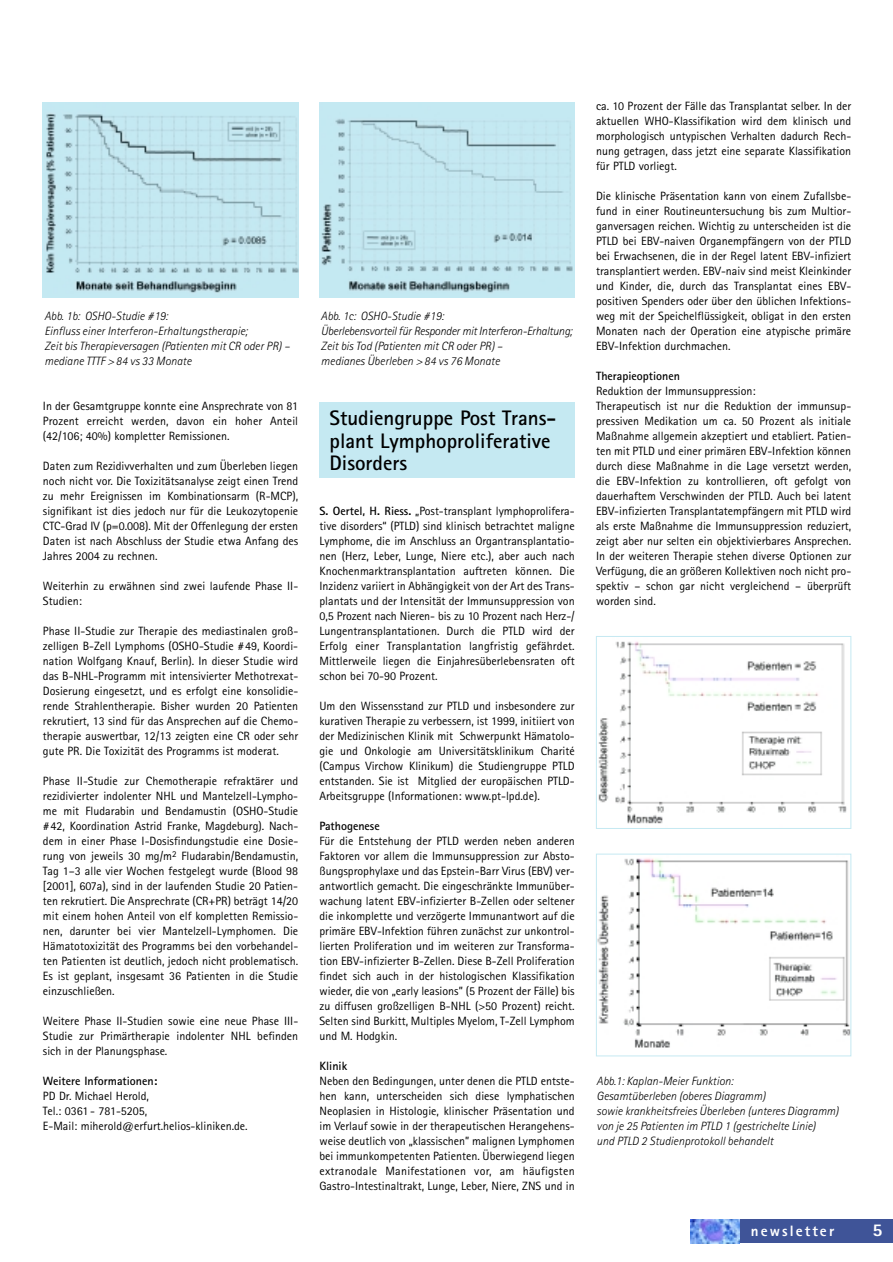
<style>
.page{position:relative;width:893px;height:1262px;background:#fff}
.page>*{position:absolute;margin:0;border:0;box-sizing:border-box;transform-origin:0 0}
.t1{font:700 21px/22.5px "Rotis Sans Serif";color:#000}
.t2{font:800 18px "Rotis Sans Serif";color:#fff}
.t3{font:800 15px "Rotis Sans Serif";letter-spacing:.14em;color:#fff}
.t4{font:12px/15px "Rotis Sans Serif";color:#000;text-align:justify}
.t5{font:italic 300 12px/15px "Rotis Sans Serif";color:#000}
.t6{font:700 12px "Rotis Sans Serif";color:#000}
.s1{font-weight:700}
</style>
<div class="page">
<div style="left:690px;top:1219px;width:202px;height:24px;background:#3f5498"></div>
<img style="left:690px;top:1219px;width:49px;height:24px">
<img style="left:43px;top:102px;width:255px;height:195px">
<img style="left:319px;top:102px;width:255px;height:195px">
<div style="left:319px;top:402px;width:255px;height:76px;background:#c5e9f2"></div>
<img style="left:598px;top:641px;width:249px;height:183px">
<div style="left:596px;top:636px;width:255px;height:193px;border:1px solid #c5e9f2"></div>
<img style="left:598px;top:858px;width:251px;height:190px">
<div style="left:596px;top:853px;width:255px;height:203px;border:1px solid #c5e9f2"></div>
<p class="t5" style="left:44px;top:310px;width:247px">Abb. 1b: OSHO-Studie #19:<br>Einfluss einer Interferon-Erhaltungstherapie;<br>Zeit bis Therapieversagen (Patienten mit CR oder PR) – mediane TTTF &gt; 84 vs 33 Monate</p>
<p class="t4" style="left:43px;top:400px;width:257px">In der Gesamtgruppe konnte eine Ansprechrate von 81<br>Prozent erreicht werden, davon ein hoher Anteil (42/106; 40%) kompletter Remissionen.</p>
<p class="t4" style="left:43px;top:460px;width:257px">Daten zum Rezidivverhalten und zum Überleben liegen noch nicht vor. Die Toxizitätsanalyse zeigt einen Trend zu mehr Ereignissen im Kombinationsarm (R-MCP), signifikant ist dies jedoch nur für die Leukozytopenie CTC-Grad IV (p=0.008). Mit der Offenlegung der ersten Daten ist nach Abschluss der Studie etwa Anfang des Jahres 2004 zu rechnen.</p>
<p class="t4" style="left:43px;top:580px;width:257px">Weiterhin zu erwähnen sind zwei laufende Phase II-<br>Studien:</p>
<p class="t4" style="left:43px;top:625px;width:257px">Phase II-Studie zur Therapie des mediastinalen groß&shy;zelligen B-Zell Lymphoms (OSHO-Studie #49, Koordi&shy;nation Wolfgang Knauf, Berlin). In dieser Studie wird das B-NHL-Programm mit intensivierter Methotrexat-Dosierung eingesetzt, und es erfolgt eine konsolidie&shy;rende Strahlentherapie. Bisher wurden 20 Patienten rekrutiert, 13 sind für das Ansprechen auf die Chemo&shy;therapie auswertbar, 12/13 zeigten eine CR oder sehr gute PR. Die Toxizität des Programms ist moderat.</p>
<p class="t4" style="left:43px;top:775px;width:257px">Phase II-Studie zur Chemotherapie refraktärer und rezidivierter indolenter NHL und Mantelzell-Lympho&shy;me mit Fludarabin und Bendamustin (OSHO-Studie #42, Koordination Astrid Franke, Magdeburg). Nach&shy;dem in einer Phase I-Dosisfindungstudie eine Dosie&shy;rung von jeweils 30 mg/m<sup>2</sup> Fludarabin/Bendamustin, Tag 1–3 alle vier Wochen festgelegt wurde (Blood 98 [2001], 607a), sind in der laufenden Studie 20 Patien&shy;ten rekrutiert. Die Ansprechrate (CR+PR) beträgt 14/20 mit einem hohen Anteil von elf kompletten Remissio&shy;nen, darunter bei vier Mantelzell-Lymphomen. Die Hämatotoxizität des Programms bei den vorbehandel&shy;ten Patienten ist deutlich, jedoch nicht problematisch.<br>Es ist geplant, insgesamt 36 Patienten in die Studie einzuschließen.</p>
<p class="t4" style="left:43px;top:1015px;width:257px">Weitere Phase II-Studien sowie eine neue Phase III-Studie zur Primärtherapie indolenter NHL befinden sich in der Planungsphase.</p>
<p class="t6" style="left:43px;top:1077px;width:116px">Weitere Informationen:</p>
<p class="t4" style="left:43px;top:1090px;width:206px;text-align:left">PD Dr. Michael Herold,<br>Tel.: 0361 - 781-5205,<br>E-Mail: miherold@erfurt.helios-kliniken.de.</p>
<p class="t5" style="left:321px;top:310px;width:253px">Abb. 1c: OSHO-Studie #19:<br>Überlebensvorteil für Responder mit Interferon-Erhaltung; Zeit bis Tod (Patienten mit CR oder PR) –<br>medianes Überleben &gt; 84 vs 76 Monate</p>
<h1 class="t1" style="left:329px;top:409px;width:228px">Studiengruppe Post Trans&shy;plant Lymphoproliferative<br>Disorders</h1>
<p class="t4" style="left:319px;top:505px;width:257px"><span class="s1">S. Oertel, H. Riess.</span> „Post-transplant lymphoprolifera&shy;tive disorders“ (PTLD) sind klinisch betrachtet maligne Lymphome, die im Anschluss an Organtransplantatio&shy;nen (Herz, Leber, Lunge, Niere etc.), aber auch nach Knochenmarktransplantation auftreten können. Die Inzidenz variiert in Abhängigkeit von der Art des Trans&shy;plantats und der Intensität der Immunsuppression von 0,5 Prozent nach Nieren- bis zu 10 Prozent nach Herz-/ Lungentransplantationen. Durch die PTLD wird der Erfolg einer Transplantation langfristig gefährdet.<br>Mittlerweile liegen die Einjahresüberlebensraten oft schon bei 70-90 Prozent.</p>
<p class="t4" style="left:319px;top:700px;width:257px">Um den Wissensstand zur PTLD und insbesondere zur kurativen Therapie zu verbessern, ist 1999, initiiert von der Medizinischen Klinik mit Schwerpunkt Hämatolo&shy;gie und Onkologie am Universitätsklinikum Charité (Campus Virchow Klinikum) die Studiengruppe PTLD entstanden. Sie ist Mitglied der europäischen PTLD-Arbeitsgruppe (Informationen: www.pt-lpd.de).</p>
<p class="t6" style="left:319px;top:822px;width:62px">Pathogenese</p>
<p class="t4" style="left:319px;top:835px;width:257px">Für die Entstehung der PTLD werden neben anderen Faktoren vor allem die Immunsuppression zur Absto&shy;ßungsprophylaxe und das Epstein-Barr Virus (EBV) ver&shy;antwortlich gemacht. Die eingeschränkte Immunüber&shy;wachung latent EBV-infizierter B-Zellen oder seltener die inkomplette und verzögerte Immunantwort auf die primäre EBV-Infektion führen zunächst zur unkontrol&shy;lierten Proliferation und im weiteren zur Transforma&shy;tion EBV-infizierter B-Zellen. Diese B-Zell Proliferation findet sich auch in der histologischen Klassifikation wieder, die von „early leasions” (5 Prozent der Fälle) bis zu diffusen großzelligen B-NHL (&gt;50 Prozent) reicht.<br>Selten sind Burkitt, Multiples Myelom, T-Zell Lymphom und M. Hodgkin.</p>
<p class="t6" style="left:319px;top:1062px;width:29px">Klinik</p>
<p class="t4" style="left:319px;top:1075px;width:257px">Neben den Bedingungen, unter denen die PTLD entste&shy;hen kann, unterscheiden sich diese lymphatischen Neoplasien in Histologie, klinischer Präsentation und im Verlauf sowie in der therapeutischen Herangehens&shy;weise deutlich von „klassischen” malignen Lymphomen bei immunkompetenten Patienten. Überwiegend liegen extranodale Manifestationen vor, am häufigsten Gastro-Intestinaltrakt, Lunge, Leber, Niere, ZNS und in</p>
<p class="t4" style="left:596px;top:100px;width:257px">ca. 10 Prozent der Fälle das Transplantat selber. In der aktuellen WHO-Klassifikation wird dem klinisch und morphologisch untypischen Verhalten dadurch Rech&shy;nung getragen, dass jetzt eine separate Klassifikation für PTLD vorliegt.</p>
<p class="t4" style="left:596px;top:190px;width:257px">Die klinische Präsentation kann von einem Zufallsbe&shy;fund in einer Routineuntersuchung bis zum Multior&shy;ganversagen reichen. Wichtig zu unterscheiden ist die PTLD bei EBV-naiven Organempfängern von der PTLD bei Erwachsenen, die in der Regel latent EBV-infiziert transplantiert werden. EBV-naiv sind meist Kleinkinder und Kinder, die, durch das Transplantat eines EBV&shy;positiven Spenders oder über den üblichen Infektions&shy;weg mit der Speichelflüssigkeit, obligat in den ersten Monaten nach der Operation eine atypische primäre EBV-Infektion durchmachen.</p>
<p class="t6" style="left:596px;top:372px;width:85px">Therapieoptionen</p>
<p class="t4" style="left:596px;top:385px;width:257px;text-align:left">Reduktion der Immunsuppression:<br>Therapeutisch ist nur die Reduktion der immunsup&shy;pressiven Medikation um ca. 50 Prozent als initiale Maßnahme allgemein akzeptiert und etabliert. Patien&shy;ten mit PTLD und einer primären EBV-Infektion können durch diese Maßnahme in die Lage versetzt werden, die EBV-Infektion zu kontrollieren, oft gefolgt von dauerhaftem Verschwinden der PTLD. Auch bei latent EBV-infizierten Transplantatempfängern mit PTLD wird als erste Maßnahme die Immunsuppression reduziert, zeigt aber nur selten ein objektivierbares Ansprechen.<br>In der weiteren Therapie stehen diverse Optionen zur Verfügung, die an größeren Kollektiven noch nicht pro&shy;spektiv – schon gar nicht vergleichend – überprüft worden sind.</p>
<p class="t5" style="left:596px;top:1075px;width:243px">Abb.1: Kaplan-Meier Funktion:<br>Gesamtüberleben (oberes Diagramm)<br>sowie krankheitsfreies Überleben (unteres Diagramm) von je 25 Patienten im PTLD 1 (gestrichelte Linie)<br>und PTLD 2 Studienprotokoll behandelt</p>
<p class="t3" style="left:750px;top:1225px;width:85px">newsletter</p>
<h2 class="t2" style="left:872px;top:1223px;width:12px">5</h2>
</div>
